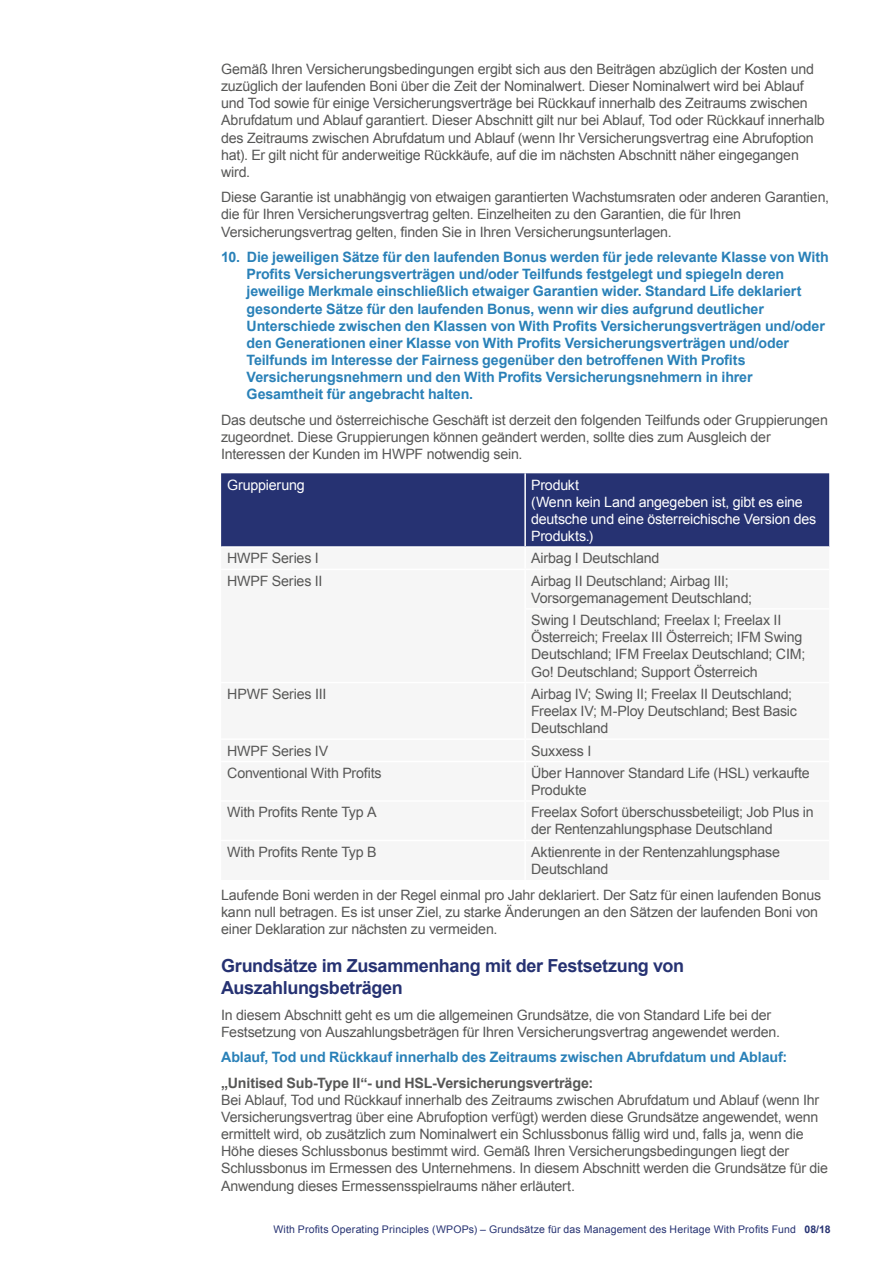
<style>
.page{position:relative;width:893px;height:1263px;background:#fff}
.page>*{position:absolute;margin:0;border:0;box-sizing:border-box;transform-origin:0 0}
.t1{font:700 18px/21.6px "Arial";letter-spacing:-.02em;color:#263272}
.t2{font:14.25px/17.1px "Arial";letter-spacing:-.015em;color:#575756}
.t3{font:700 14.25px/17.1px "Arial";letter-spacing:-.01em;color:#2a81b8}
.t4{font:14.25px/17.1px "Arial";letter-spacing:-.015em;color:#fff}
.t5{font:700 14.25px "Arial";letter-spacing:-.01em;color:#575756}
.t6{font:10.5px "Arial";letter-spacing:.015em;color:#263272}
.s1{font-weight:700}
</style>
<div class="page">
<div style="left:221px;top:473px;width:608px;height:73px;background:#263272"></div>
<hr style="left:524px;top:473px;width:2px;height:73px;background:#fff">
<p class="t2" style="left:221px;top:61px;width:605px">Gemäß Ihren Versicherungsbedingungen ergibt sich aus den Beiträgen abzüglich der Kosten und zuzüglich der laufenden Boni über die Zeit der Nominalwert. Dieser Nominalwert wird bei Ablauf und Tod sowie für einige Versicherungsverträge bei Rückkauf innerhalb des Zeitraums zwischen Abrufdatum und Ablauf garantiert. Dieser Abschnitt gilt nur bei Ablauf, Tod oder Rückkauf innerhalb des Zeitraums zwischen Abrufdatum und Ablauf (wenn Ihr Versicherungsvertrag eine Abrufoption hat). Er gilt nicht für anderweitige Rückkäufe, auf die im nächsten Abschnitt näher eingegangen wird.</p>
<p class="t2" style="left:221px;top:189px;width:610px">Diese Garantie ist unabhängig von etwaigen garantierten Wachstumsraten oder anderen Garantien, die für Ihren Versicherungsvertrag gelten. Einzelheiten zu den Garantien, die für Ihren<br>Versicherungsvertrag gelten, finden Sie in Ihren Versicherungsunterlagen.</p>
<p class="t3" style="left:247px;top:249px;width:584px;text-indent:-26px">10. Die jeweiligen Sätze für den laufenden Bonus werden für jede relevante Klasse von With Profits Versicherungsverträgen und/oder Teilfunds festgelegt und spiegeln deren jeweilige Merkmale einschließlich etwaiger Garantien wider. Standard Life deklariert gesonderte Sätze für den laufenden Bonus, wenn wir dies aufgrund deutlicher Unterschiede zwischen den Klassen von With Profits Versicherungsverträgen und/oder den Generationen einer Klasse von With Profits Versicherungsverträgen und/oder Teilfunds im Interesse der Fairness gegenüber den betroffenen With Profits Versicherungsnehmern und den With Profits Versicherungsnehmern in ihrer Gesamtheit für angebracht halten.</p>
<p class="t2" style="left:221px;top:411px;width:608px">Das deutsche und österreichische Geschäft ist derzeit den folgenden Teilfunds oder Gruppierungen zugeordnet. Diese Gruppierungen können geändert werden, sollte dies zum Ausgleich der<br>Interessen der Kunden im HWPF notwendig sein.</p>
<p class="t4" style="left:227px;top:476px;width:79px">Gruppierung</p>
<p class="t4" style="left:531px;top:476px;width:287px">Produkt<br>(Wenn kein Land angegeben ist, gibt es eine deutsche und eine österreichische Version des<br>Produkts.)</p>
<p class="t2" style="left:227px;top:550px;width:93px">HWPF Series I</p>
<p class="t2" style="left:531px;top:550px;width:130px">Airbag I Deutschland</p>
<p class="t2" style="left:227px;top:572px;width:97px">HWPF Series II</p>
<p class="t2" style="left:531px;top:572px;width:222px">Airbag II Deutschland; Airbag III;<br>Vorsorgemanagement Deutschland;</p>
<p class="t2" style="left:531px;top:612px;width:276px">Swing I Deutschland; Freelax I; Freelax II Österreich; Freelax III Österreich; IFM Swing Deutschland; IFM Freelax Deutschland; CIM; Go! Deutschland; Support Österreich</p>
<p class="t2" style="left:227px;top:685px;width:101px">HPWF Series III</p>
<p class="t2" style="left:531px;top:685px;width:267px">Airbag IV; Swing II; Freelax II Deutschland;<br>Freelax IV; M-Ploy Deutschland; Best Basic<br>Deutschland</p>
<p class="t2" style="left:227px;top:742px;width:103px">HWPF Series IV</p>
<p class="t2" style="left:531px;top:742px;width:62px">Suxxess I</p>
<p class="t2" style="left:227px;top:764px;width:156px">Conventional With Profits</p>
<p class="t2" style="left:531px;top:764px;width:280px">Über Hannover Standard Life (HSL) verkaufte<br>Produkte</p>
<p class="t2" style="left:227px;top:804px;width:151px">With Profits Rente Typ A</p>
<p class="t2" style="left:531px;top:804px;width:284px">Freelax Sofort überschussbeteiligt; Job Plus in der Rentenzahlungsphase Deutschland</p>
<p class="t2" style="left:227px;top:843px;width:151px">With Profits Rente Typ B</p>
<p class="t2" style="left:531px;top:843px;width:250px">Aktienrente in der Rentenzahlungsphase<br>Deutschland</p>
<p class="t2" style="left:221px;top:886px;width:602px">Laufende Boni werden in der Regel einmal pro Jahr deklariert. Der Satz für einen laufenden Bonus kann null betragen. Es ist unser Ziel, zu starke Änderungen an den Sätzen der laufenden Boni von einer Deklaration zur nächsten zu vermeiden.</p>
<p class="t1" style="left:221px;top:956px;width:464px">Grundsätze im Zusammenhang mit der Festsetzung von<br>Auszahlungsbeträgen</p>
<p class="t2" style="left:221px;top:1006px;width:560px">In diesem Abschnitt geht es um die allgemeinen Grundsätze, die von Standard Life bei der<br>Festsetzung von Auszahlungsbeträgen für Ihren Versicherungsvertrag angewendet werden.</p>
<p class="t3" style="left:221px;top:1049px;width:568px">Ablauf, Tod und Rückkauf innerhalb des Zeitraums zwischen Abrufdatum und Ablauf:</p>
<p class="t5" style="left:221px;top:1073px;width:374px">„Unitised Sub-Type II“- und HSL-Versicherungsverträge:</p>
<p class="t2" style="left:221px;top:1091px;width:608px">Bei Ablauf, Tod und Rückkauf innerhalb des Zeitraums zwischen Abrufdatum und Ablauf (wenn Ihr Versicherungsvertrag über eine Abrufoption verfügt) werden diese Grundsätze angewendet, wenn ermittelt wird, ob zusätzlich zum Nominalwert ein Schlussbonus fällig wird und, falls ja, wenn die Höhe dieses Schlussbonus bestimmt wird. Gemäß Ihren Versicherungsbedingungen liegt der Schlussbonus im Ermessen des Unternehmens. In diesem Abschnitt werden die Grundsätze für die Anwendung dieses Ermessensspielraums näher erläutert.</p>
<p class="t6" style="left:273px;top:1223px;width:559px">With Profits Operating Principles (WPOPs) – Grundsätze für das Management des Heritage With Profits Fund <span class="s1">08/18</span></p>
</div>
